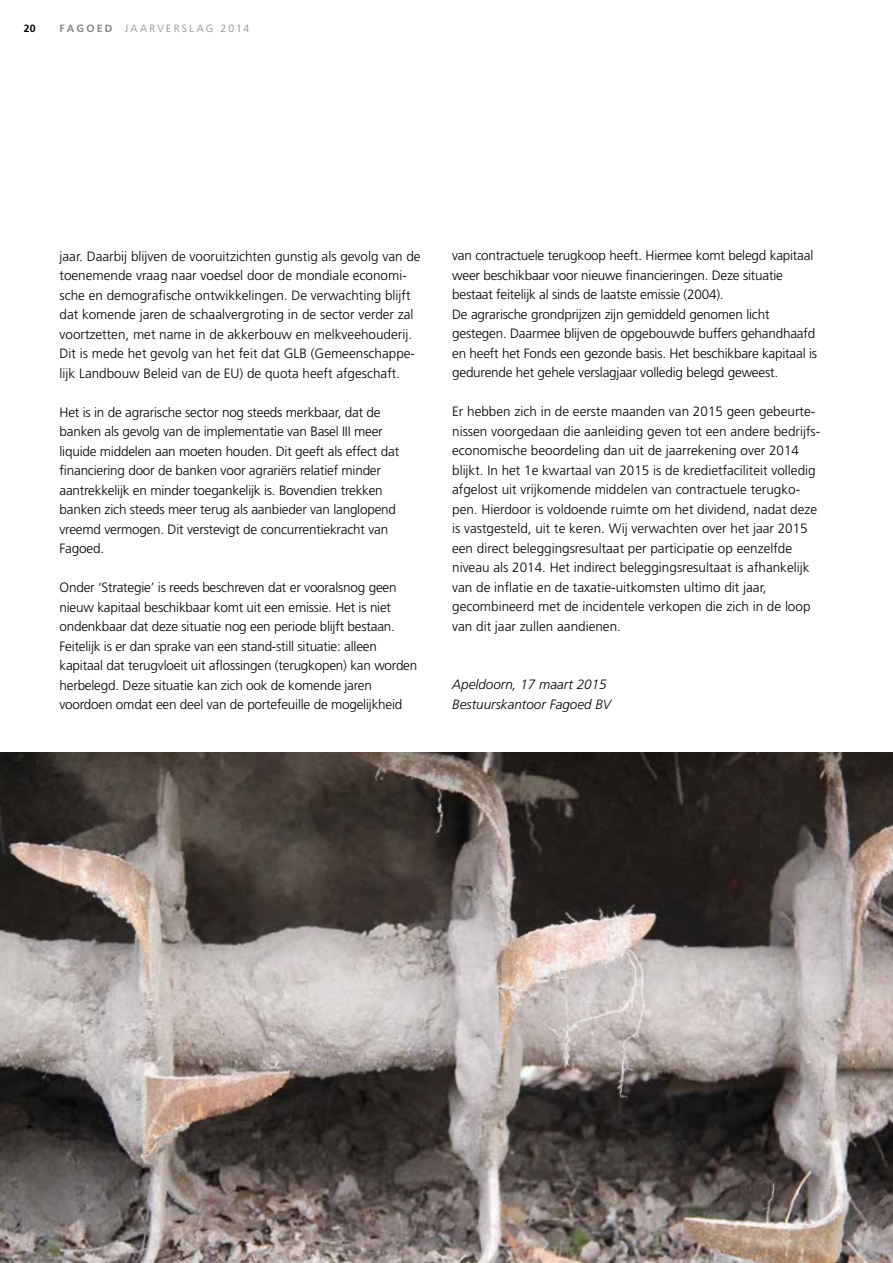
<style>
.page{position:relative;width:893px;height:1263px;background:#fff}
.page>*{position:absolute;margin:0;border:0;box-sizing:border-box;transform-origin:0 0}
.t1{font:300 13.5px/19.5px "Frutiger";letter-spacing:-.015em;color:#000}
.t2{font:italic 300 13.5px/19.5px "Frutiger";color:#000}
.t3{font:300 10.5px "Frutiger";letter-spacing:.21em;color:#878787}
.t4{font:700 10.5px "Frutiger";color:#000}
.s1{font-family:"Frutiger CE";font-weight:700}
</style>
<div class="page">
<img style="left:0;top:753px;width:893px;height:510px">
<p class="t4" style="left:24px;top:23px;width:13px">20</p>
<p class="t3" style="left:60px;top:23px;width:191px"><span class="s1">FAGOED</span> JAARVERSLAG 2014</p>
<p class="t1" style="left:60px;top:246px;width:363px">jaar. Daarbij blijven de vooruitzichten gunstig als gevolg van de toenemende vraag naar voedsel door de mondiale economi&shy;sche en demografische ontwikkelingen. De verwachting blijft dat komende jaren de schaalvergroting in de sector verder zal voortzetten, met name in de akkerbouw en melkveehouderij.<br>Dit is mede het gevolg van het feit dat GLB (Gemeenschappe&shy;lijk Landbouw Beleid van de EU) de quota heeft afgeschaft.</p>
<p class="t1" style="left:60px;top:402px;width:341px">Het is in de agrarische sector nog steeds merkbaar, dat de banken als gevolg van de implementatie van Basel III meer liquide middelen aan moeten houden. Dit geeft als effect dat financiering door de banken voor agrariërs relatief minder aantrekkelijk en minder toegankelijk is. Bovendien trekken banken zich steeds meer terug als aanbieder van langlopend vreemd vermogen. Dit verstevigt de concurrentiekracht van Fagoed.</p>
<p class="t1" style="left:60px;top:578px;width:359px">Onder ‘Strategie’ is reeds beschreven dat er vooralsnog geen nieuw kapitaal beschikbaar komt uit een emissie. Het is niet ondenkbaar dat deze situatie nog een periode blijft bestaan.<br>Feitelijk is er dan sprake van een stand-still situatie: alleen kapitaal dat terugvloeit uit aflossingen (terugkopen) kan worden herbelegd. Deze situatie kan zich ook de komende jaren voordoen omdat een deel van de portefeuille de mogelijkheid</p>
<p class="t1" style="left:452px;top:246px;width:366px">van contractuele terugkoop heeft. Hiermee komt belegd kapitaal weer beschikbaar voor nieuwe financieringen. Deze situatie bestaat feitelijk al sinds de laatste emissie (2004).<br>De agrarische grondprijzen zijn gemiddeld genomen licht gestegen. Daarmee blijven de opgebouwde buffers gehandhaafd en heeft het Fonds een gezonde basis. Het beschikbare kapitaal is gedurende het gehele verslagjaar volledig belegd geweest.</p>
<p class="t1" style="left:452px;top:402px;width:370px">Er hebben zich in de eerste maanden van 2015 geen gebeurte&shy;nissen voorgedaan die aanleiding geven tot een andere bedrijfs&shy;economische beoordeling dan uit de jaarrekening over 2014 blijkt. In het 1e kwartaal van 2015 is de kredietfaciliteit volledig afgelost uit vrijkomende middelen van contractuele terugko&shy;pen. Hierdoor is voldoende ruimte om het dividend, nadat deze is vastgesteld, uit te keren. Wij verwachten over het jaar 2015 een direct beleggingsresultaat per participatie op eenzelfde niveau als 2014. Het indirect beleggingsresultaat is afhankelijk van de inflatie en de taxatie-uitkomsten ultimo dit jaar, gecombineerd met de incidentele verkopen die zich in de loop van dit jaar zullen aandienen.</p>
<p class="t2" style="left:452px;top:675px;width:161px">Apeldoorn, 17 maart 2015<br>Bestuurskantoor Fagoed BV</p>
</div>
